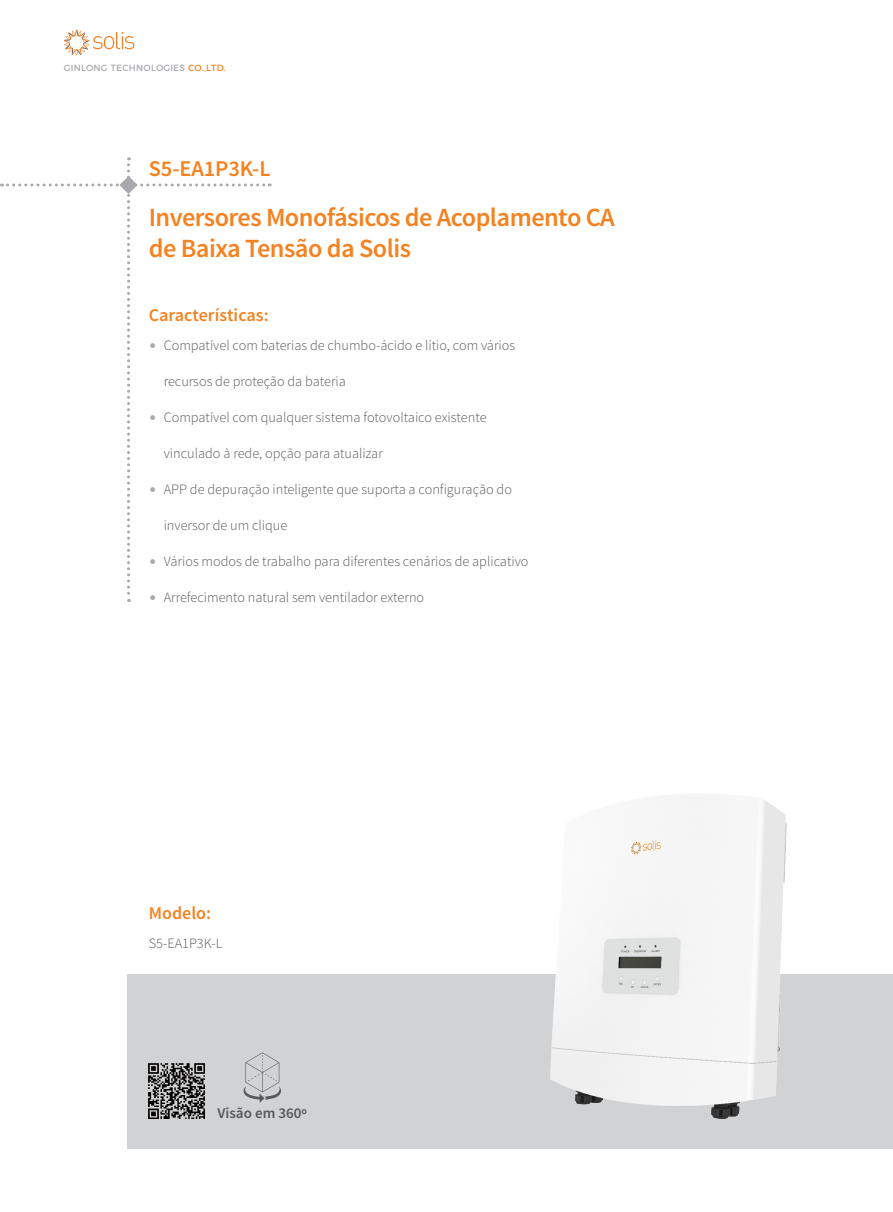
<style>
.page{position:relative;width:893px;height:1212px;background:#fff}
.page>*{position:absolute;margin:0;border:0;box-sizing:border-box;transform-origin:0 0}
.t1{font:600 26.25px/31.5px "Source Sans Pro";letter-spacing:-.02em;color:#f58220}
.t2{font:600 22.5px "Source Sans Pro";letter-spacing:-.005em;color:#f58220}
.t3{font:600 18px "Source Sans Pro";color:#f58220}
.t4{font:600 15px "Source Sans Pro";color:#57585a}
.t5{font:300 14.25px "Source Sans Pro";color:#57585a}
.t6{font:9px "Montserrat";letter-spacing:.025em;color:#a8a9ad}
.s1{color:#f58220}
.s2{color:#a8a9ad}
</style>
<div class="page">
<div style="left:128px;top:974px;width:765px;height:174px;background:#d1d2d4"></div>
<svg style="left:64px;top:30px;width:70px;height:25px"></svg>
<img style="left:551px;top:794px;width:236px;height:324px">
<img style="left:149px;top:1063px;width:55px;height:55px">
<svg style="left:243px;top:1052px;width:38px;height:51px"></svg>
<svg style="left:1px;top:157px;width:269px;height:445px"></svg>
<p class="t6" style="left:64px;top:61px;width:163px">GINLONG TECHNOLOGIES <span class="s1">CO.,LTD.</span></p>
<h2 class="t2" style="left:149px;top:154px;width:123px">S5-EA1P3K-L</h2>
<h1 class="t1" style="left:149px;top:202px;width:467px">Inversores Monofásicos de Acoplamento CA de Baixa Tensão da Solis</h1>
<p class="t3" style="left:149px;top:304px;width:121px">Características:</p>
<p class="t5" style="left:149px;top:337px;width:368px"><span class="s2">•</span> Compatível com baterias de chumbo-ácido e lítio, com vários</p>
<p class="t5" style="left:164px;top:373px;width:184px">recursos de proteção da bateria</p>
<p class="t5" style="left:149px;top:409px;width:339px"><span class="s2">•</span> Compatível com qualquer sistema fotovoltaico existente</p>
<p class="t5" style="left:164px;top:445px;width:221px">vinculado à rede, opção para atualizar</p>
<p class="t5" style="left:149px;top:481px;width:365px"><span class="s2">•</span> APP de depuração inteligente que suporta a configuração do</p>
<p class="t5" style="left:164px;top:517px;width:125px">inversor de um clique</p>
<p class="t5" style="left:149px;top:553px;width:381px"><span class="s2">•</span> Vários modos de trabalho para diferentes cenários de aplicativo</p>
<p class="t5" style="left:149px;top:589px;width:277px"><span class="s2">•</span> Arrefecimento natural sem ventilador externo</p>
<p class="t3" style="left:149px;top:902px;width:64px">Modelo:</p>
<p class="t5" style="left:149px;top:935px;width:75px">S5-EA1P3K-L</p>
<p class="t4" style="left:218px;top:1104px;width:91px">Visão em 360º</p>
</div>
